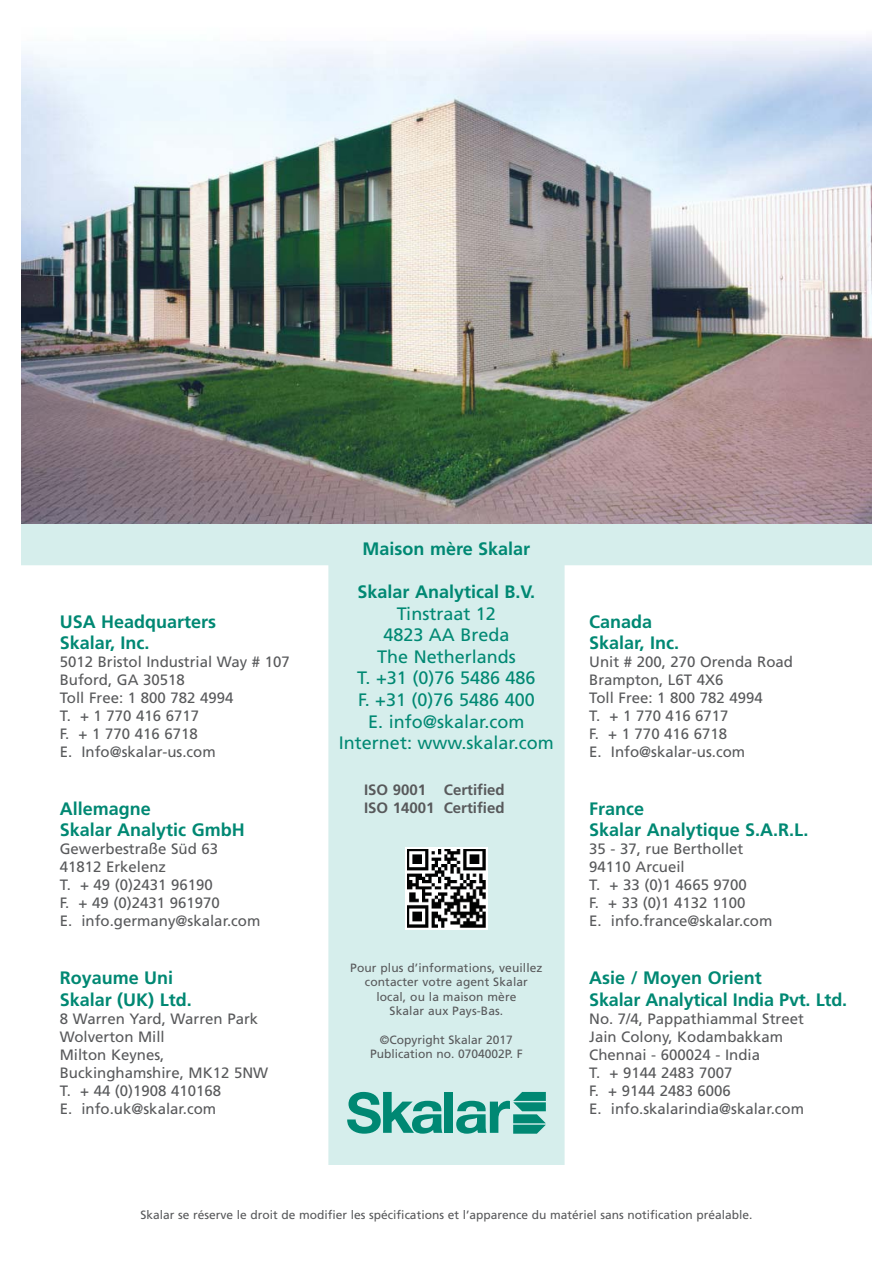
<style>
.page{position:relative;width:893px;height:1263px;background:#fff}
.page>*{position:absolute;margin:0;border:0;box-sizing:border-box;transform-origin:0 0}
.t1{font:700 18px/21.6px "Frutiger LT Std";color:#008873}
.t2{font:18px/21.6px "Frutiger LT Std";color:#008873;text-align:center}
.t3{font:15px/18px "Frutiger LT Std";color:#58595b}
.t4{font:700 15px/18px "Frutiger LT Std";color:#58595b}
.t5{font:12px/14.4px "Frutiger LT Std";color:#58595b;text-align:center}
</style>
<div class="page">
<img style="left:21px;top:38px;width:850px;height:486px">
<div style="left:21px;top:524px;width:850px;height:641px;background:#d6eeec"></div>
<div style="left:567px;top:568px;width:310px;height:606px;background:#fff"></div>
<div style="left:564px;top:565px;width:315px;height:612px;border:4px solid #fff"></div>
<div style="left:17px;top:568px;width:309px;height:606px;background:#fff"></div>
<div style="left:14px;top:565px;width:314px;height:612px;border:4px solid #fff"></div>
<svg style="left:405px;top:847px;width:83px;height:83px"></svg>
<img style="left:407px;top:850px;width:78px;height:77px">
<div style="left:445px;top:1092px;width:8px;height:41px;background:#008873"></div>
<svg style="left:347px;top:1092px;width:95px;height:42px"></svg>
<svg style="left:456px;top:1092px;width:90px;height:42px"></svg>
<p class="t1" style="left:60px;top:612px;width:158px">USA Headquarters<br>Skalar, Inc.</p>
<p class="t3" style="left:60px;top:654px;width:232px">5012 Bristol Industrial Way # 107<br>Buford, GA 30518<br>Toll Free: 1 800 782 4994<br>T. + 1 770 416 6717<br>F. + 1 770 416 6718<br>E. Info@skalar-us.com</p>
<p class="t1" style="left:60px;top:799px;width:187px">Allemagne<br>Skalar Analytic GmbH</p>
<p class="t3" style="left:60px;top:841px;width:202px">Gewerbestraße Süd 63<br>41812 Erkelenz<br>T. + 49 (0)2431 96190<br>F. + 49 (0)2431 961970<br>E. info.germany@skalar.com</p>
<p class="t1" style="left:60px;top:968px;width:134px">Royaume Uni<br>Skalar (UK) Ltd.</p>
<p class="t3" style="left:60px;top:1010px;width:210px">8 Warren Yard, Warren Park<br>Wolverton Mill<br>Milton Keynes,<br>Buckinghamshire, MK12 5NW<br>T. + 44 (0)1908 410168<br>E. info.uk@skalar.com</p>
<p class="t1" style="left:362px;top:539px;width:169px">Maison mère Skalar</p>
<p class="t1" style="left:357px;top:582px;width:179px">Skalar Analytical B.V.</p>
<p class="t2" style="left:339px;top:603px;width:216px">Tinstraat 12<br>4823 AA Breda<br>The Netherlands<br>T. +31 (0)76 5486 486<br>F. +31 (0)76 5486 400<br>E. info@skalar.com<br>Internet: www.skalar.com</p>
<p class="t4" style="left:364px;top:782px;width:142px">ISO 9001 Certified<br>ISO 14001 Certified</p>
<p class="t5" style="left:350px;top:961px;width:194px">Pour plus d’informations, veuillez contacter votre agent Skalar local, ou la maison mère<br>Skalar aux Pays-Bas.</p>
<p class="t5" style="left:370px;top:1033px;width:154px">©Copyright Skalar 2017<br>Publication no. 0704002P. F</p>
<p class="t1" style="left:589px;top:612px;width:91px">Canada<br>Skalar, Inc.</p>
<p class="t3" style="left:589px;top:654px;width:205px">Unit # 200, 270 Orenda Road<br>Brampton, L6T 4X6<br>Toll Free: 1 800 782 4994<br>T. + 1 770 416 6717<br>F. + 1 770 416 6718<br>E. Info@skalar-us.com</p>
<p class="t1" style="left:589px;top:799px;width:221px">France<br>Skalar Analytique S.A.R.L.</p>
<p class="t3" style="left:589px;top:841px;width:185px">35 - 37, rue Berthollet<br>94110 Arcueil<br>T. + 33 (0)1 4665 9700<br>F. + 33 (0)1 4132 1100<br>E. info.france@skalar.com</p>
<p class="t1" style="left:589px;top:968px;width:259px">Asie / Moyen Orient<br>Skalar Analytical India Pvt. Ltd.</p>
<p class="t3" style="left:589px;top:1010px;width:216px">No. 7/4, Pappathiammal Street<br>Jain Colony, Kodambakkam<br>Chennai - 600024 - India<br>T. + 9144 2483 7007<br>F. + 9144 2483 6006<br>E. info.skalarindia@skalar.com</p>
<p class="t5" style="left:140px;top:1209px;width:613px">Skalar se réserve le droit de modifier les spécifications et l’apparence du matériel sans notification préalable.</p>
</div>
